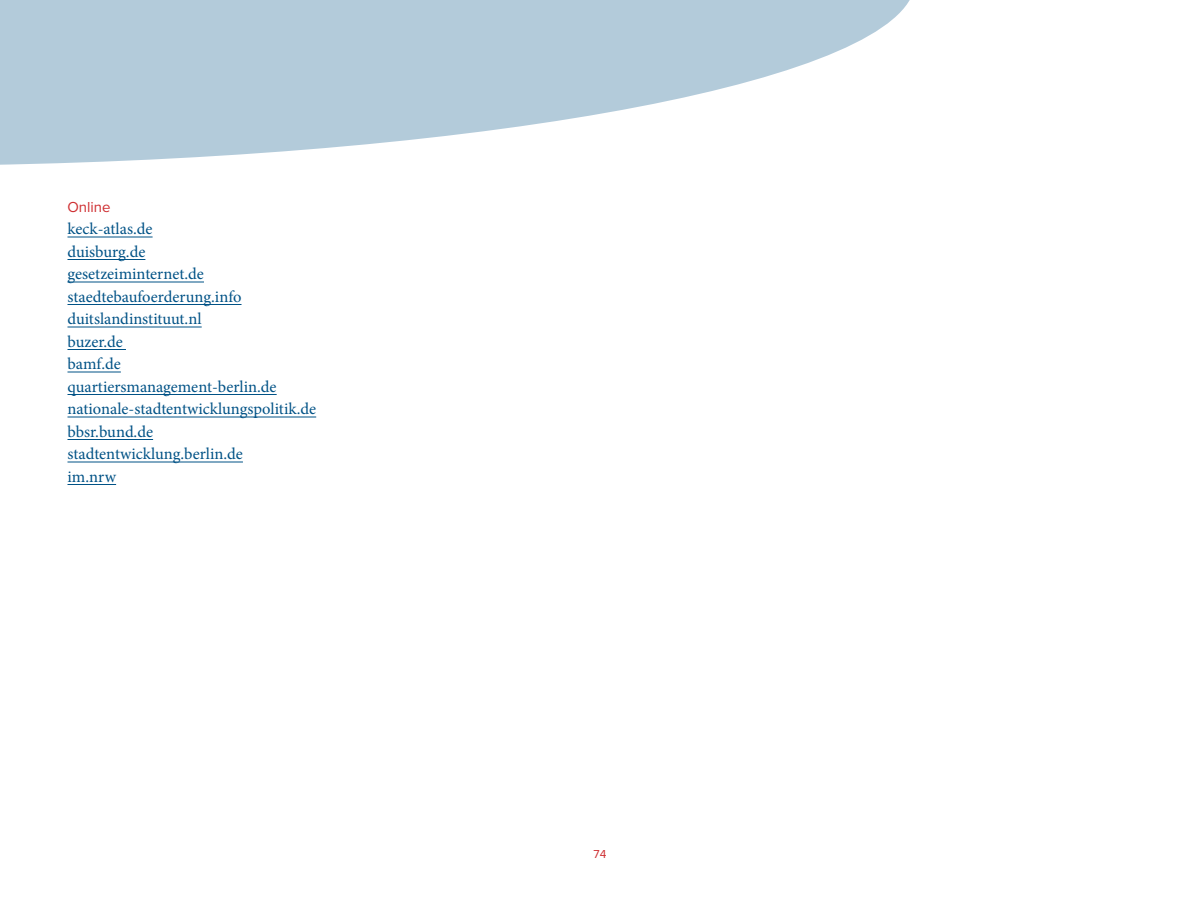
<style>
.page{position:relative;width:1200px;height:900px;background:#fff}
.page>*{position:absolute;margin:0;border:0;box-sizing:border-box;transform-origin:0 0}
.t1{font:16.5px/22.5px "Minion Pro";color:#005286}
.t2{font:15px "Proxima Nova";color:#ce2d30}
.t3{font:12px "Proxima Nova";color:#ce2d30}
</style>
<div class="page">
<svg style="left:0;top:0;width:910px;height:165px;fill:#b3cbda"></svg>
<hr style="left:68px;top:237px;width:85px;height:1px;background:#005286">
<hr style="left:68px;top:259px;width:77px;height:1px;background:#005286">
<hr style="left:68px;top:282px;width:136px;height:1px;background:#005286">
<hr style="left:68px;top:304px;width:174px;height:1px;background:#005286">
<hr style="left:68px;top:327px;width:134px;height:1px;background:#005286">
<hr style="left:68px;top:349px;width:58px;height:1px;background:#005286">
<hr style="left:68px;top:372px;width:53px;height:1px;background:#005286">
<hr style="left:68px;top:394px;width:209px;height:1px;background:#005286">
<hr style="left:68px;top:417px;width:248px;height:1px;background:#005286">
<hr style="left:68px;top:439px;width:85px;height:1px;background:#005286">
<hr style="left:68px;top:462px;width:175px;height:1px;background:#005286">
<hr style="left:68px;top:484px;width:48px;height:1px;background:#005286">
<p class="t2" style="left:68px;top:195px;width:45px">Online</p>
<p class="t1" style="left:68px;top:218px;width:250px">keck-atlas.de<br>duisburg.de<br>gesetzeiminternet.de staedtebaufoerderung.info duitslandinstituut.nl<br>buzer.de<br>bamf.de quartiersmanagement-berlin.de nationale-stadtentwicklungspolitik.de bbsr.bund.de stadtentwicklung.berlin.de<br>im.nrw</p>
<p class="t3" style="left:594px;top:846px;width:14px">74</p>
</div>
